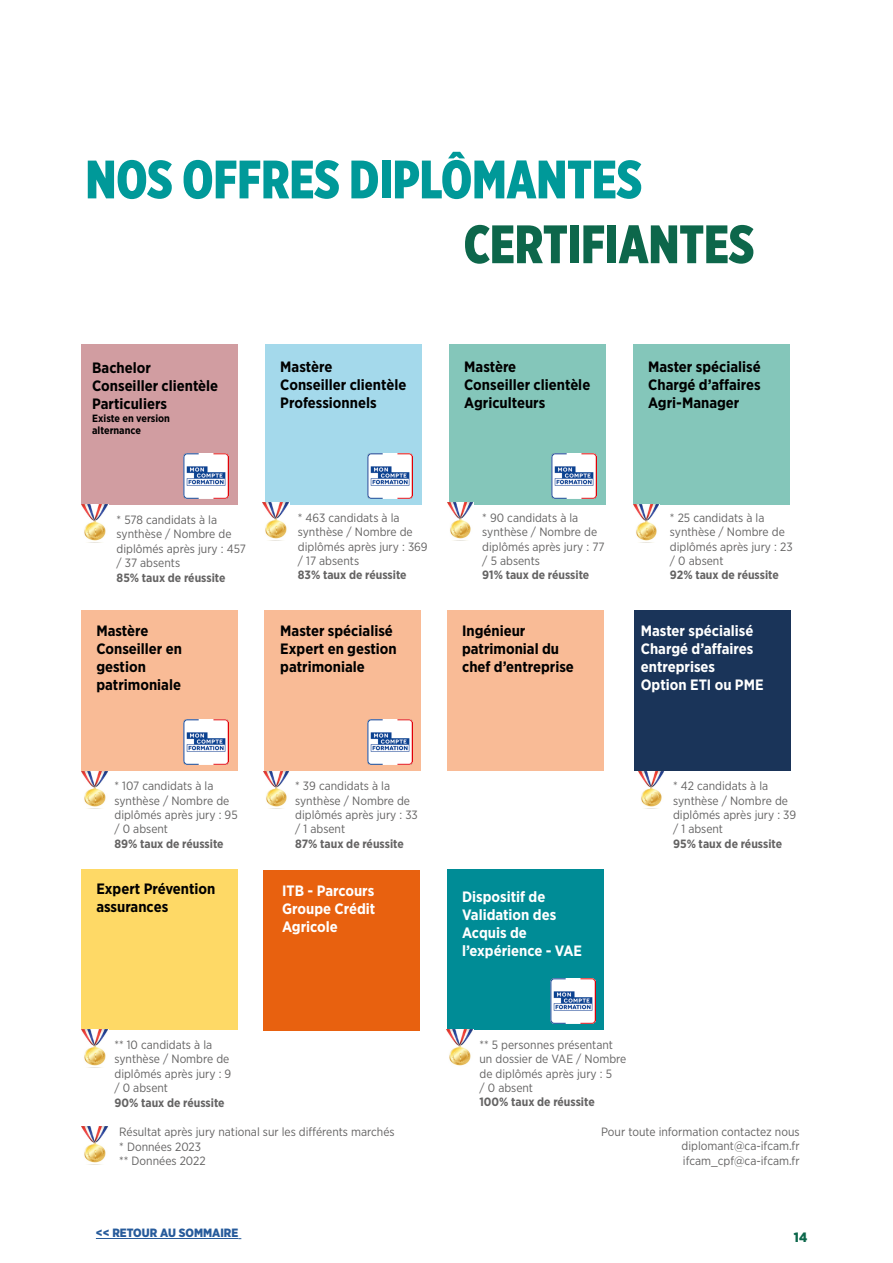
<style>
.page{position:relative;width:893px;height:1263px;background:#fff}
.page>*{position:absolute;margin:0;border:0;box-sizing:border-box;transform-origin:0 0}
.t1{font:900 54px "Gotham X Narrow";color:#099}
.t2{font:900 54px "Gotham X Narrow";color:#0d674b}
.t3{font:700 15px/18px "Gotham Narrow";color:#000}
.t4{font:700 15px/18px "Gotham Narrow";color:#fff}
.t5{font:900 13.5px "Gotham Narrow";color:#0d674b}
.t6{font:12px/14.4px "Gotham Narrow";color:#646363}
.t7{font:700 12px "Gotham Narrow";color:#646363}
.t8{font:900 12px "Gotham Narrow";color:#275b9b}
.t9{font:700 10.5px/12.6px "Gotham Narrow";color:#000}
</style>
<div class="page">
<hr style="left:96px;top:1238px;width:142px;height:1px;background:#275b9b">
<div style="left:82px;top:344px;width:156px;height:161px;background:#d19da1"></div>
<div style="left:265px;top:344px;width:157px;height:161px;background:#a4d9eb"></div>
<div style="left:449px;top:344px;width:157px;height:161px;background:#84c6ba"></div>
<div style="left:633px;top:344px;width:156px;height:161px;background:#84c6ba"></div>
<div style="left:82px;top:610px;width:156px;height:161px;background:#f9bb96"></div>
<div style="left:265px;top:610px;width:156px;height:161px;background:#f9bb96"></div>
<div style="left:82px;top:869px;width:156px;height:160px;background:#fed966"></div>
<div style="left:447px;top:869px;width:156px;height:160px;background:#008c96"></div>
<div style="left:263px;top:870px;width:157px;height:161px;background:#e8610f"></div>
<div style="left:447px;top:610px;width:156px;height:160px;background:#f9bb96"></div>
<img style="left:184px;top:454px;width:44px;height:44px">
<img style="left:367px;top:454px;width:45px;height:44px">
<img style="left:551px;top:454px;width:45px;height:44px">
<img style="left:184px;top:720px;width:44px;height:44px">
<img style="left:367px;top:720px;width:45px;height:44px">
<img style="left:82px;top:505px;width:26px;height:36px">
<img style="left:82px;top:1127px;width:26px;height:36px">
<img style="left:447px;top:503px;width:27px;height:36px">
<img style="left:82px;top:771px;width:26px;height:38px">
<img style="left:263px;top:503px;width:26px;height:36px">
<div style="left:634px;top:610px;width:156px;height:161px;background:#1a3459"></div>
<img style="left:638px;top:771px;width:27px;height:38px">
<img style="left:82px;top:1029px;width:26px;height:37px">
<img style="left:633px;top:505px;width:26px;height:36px">
<img style="left:263px;top:771px;width:27px;height:38px">
<img style="left:550px;top:979px;width:45px;height:44px">
<img style="left:447px;top:1029px;width:26px;height:37px">
<h1 class="t1" style="left:86px;top:146px;width:558px">NOS OFFRES DIPLÔMANTES</h1>
<h1 class="t2" style="left:464px;top:210px;width:292px">CERTIFIANTES</h1>
<p class="t3" style="left:92px;top:359px;width:128px">Bachelor<br>Conseiller clientèle<br>Particuliers</p>
<p class="t9" style="left:92px;top:412px;width:79px">Existe en version alternance</p>
<p class="t6" style="left:117px;top:512px;width:131px">* 578 candidats à la synthèse / Nombre de diplômés après jury : 457 / 37 absents</p>
<p class="t7" style="left:117px;top:570px;width:110px">85% taux de réussite</p>
<p class="t3" style="left:280px;top:358px;width:128px">Mastère<br>Conseiller clientèle<br>Professionnels</p>
<p class="t3" style="left:464px;top:358px;width:128px">Mastère<br>Conseiller clientèle<br>Agriculteurs</p>
<p class="t3" style="left:648px;top:358px;width:114px;text-align:justify">Master spécialisé Chargé d’affaires Agri-Manager</p>
<p class="t6" style="left:298px;top:510px;width:131px">* 463 candidats à la synthèse / Nombre de diplômés après jury : 369 / 17 absents</p>
<p class="t7" style="left:298px;top:567px;width:110px">83% taux de réussite</p>
<p class="t6" style="left:482px;top:510px;width:124px">* 90 candidats à la synthèse / Nombre de diplômés après jury : 77 / 5 absents</p>
<p class="t7" style="left:482px;top:567px;width:108px">91% taux de réussite</p>
<p class="t6" style="left:670px;top:510px;width:124px">* 25 candidats à la synthèse / Nombre de diplômés après jury : 23 / 0 absent</p>
<p class="t7" style="left:670px;top:567px;width:110px">92% taux de réussite</p>
<p class="t3" style="left:96px;top:621px;width:87px">Mastère<br>Conseiller en gestion patrimoniale</p>
<p class="t3" style="left:280px;top:621px;width:118px">Master spécialisé<br>Expert en gestion patrimoniale</p>
<p class="t6" style="left:114px;top:778px;width:125px">* 107 candidats à la synthèse / Nombre de diplômés après jury : 95 / 0 absent</p>
<p class="t7" style="left:114px;top:836px;width:111px">89% taux de réussite</p>
<p class="t6" style="left:295px;top:778px;width:124px">* 39 candidats à la synthèse / Nombre de diplômés après jury : 33 / 1 absent</p>
<p class="t7" style="left:295px;top:836px;width:110px">87% taux de réussite</p>
<p class="t3" style="left:96px;top:880px;width:121px">Expert Prévention assurances</p>
<p class="t4" style="left:282px;top:882px;width:95px;text-align:justify">ITB - Parcours Groupe Crédit Agricole</p>
<p class="t6" style="left:114px;top:1037px;width:118px">** 10 candidats à la synthèse / Nombre de diplômés après jury : 9 / 0 absent</p>
<p class="t7" style="left:114px;top:1094px;width:112px">90% taux de réussite</p>
<p class="t6" style="left:119px;top:1125px;width:277px">Résultat après jury national sur les différents marchés * Données 2023<br>** Données 2022</p>
<p class="t3" style="left:462px;top:621px;width:113px">Ingénieur patrimonial du chef d’entreprise</p>
<p class="t4" style="left:641px;top:621px;width:124px">Master spécialisé<br>Chargé d’affaires entreprises<br>Option ETI ou PME</p>
<p class="t4" style="left:462px;top:888px;width:121px">Dispositif de<br>Validation des<br>Acquis de l’expérience - VAE</p>
<p class="t6" style="left:479px;top:1037px;width:148px">** 5 personnes présentant un dossier de VAE / Nombre de diplômés après jury : 5<br>/ 0 absent</p>
<p class="t7" style="left:479px;top:1094px;width:117px">100% taux de réussite</p>
<p class="t6" style="left:673px;top:778px;width:125px">* 42 candidats à la synthèse / Nombre de diplômés après jury : 39 / 1 absent</p>
<p class="t7" style="left:673px;top:836px;width:111px">95% taux de réussite</p>
<p class="t6" style="left:682px;top:1124px;width:120px;text-align:justify;text-indent:-81px">Pour toute information contactez nous diplomant@ca-ifcam.fr ifcam_cpf@ca-ifcam.fr</p>
<p class="t8" style="left:96px;top:1225px;width:144px">&lt;&lt; RETOUR AU SOMMAIRE</p>
<p class="t5" style="left:794px;top:1228px;width:15px">14</p>
</div>
